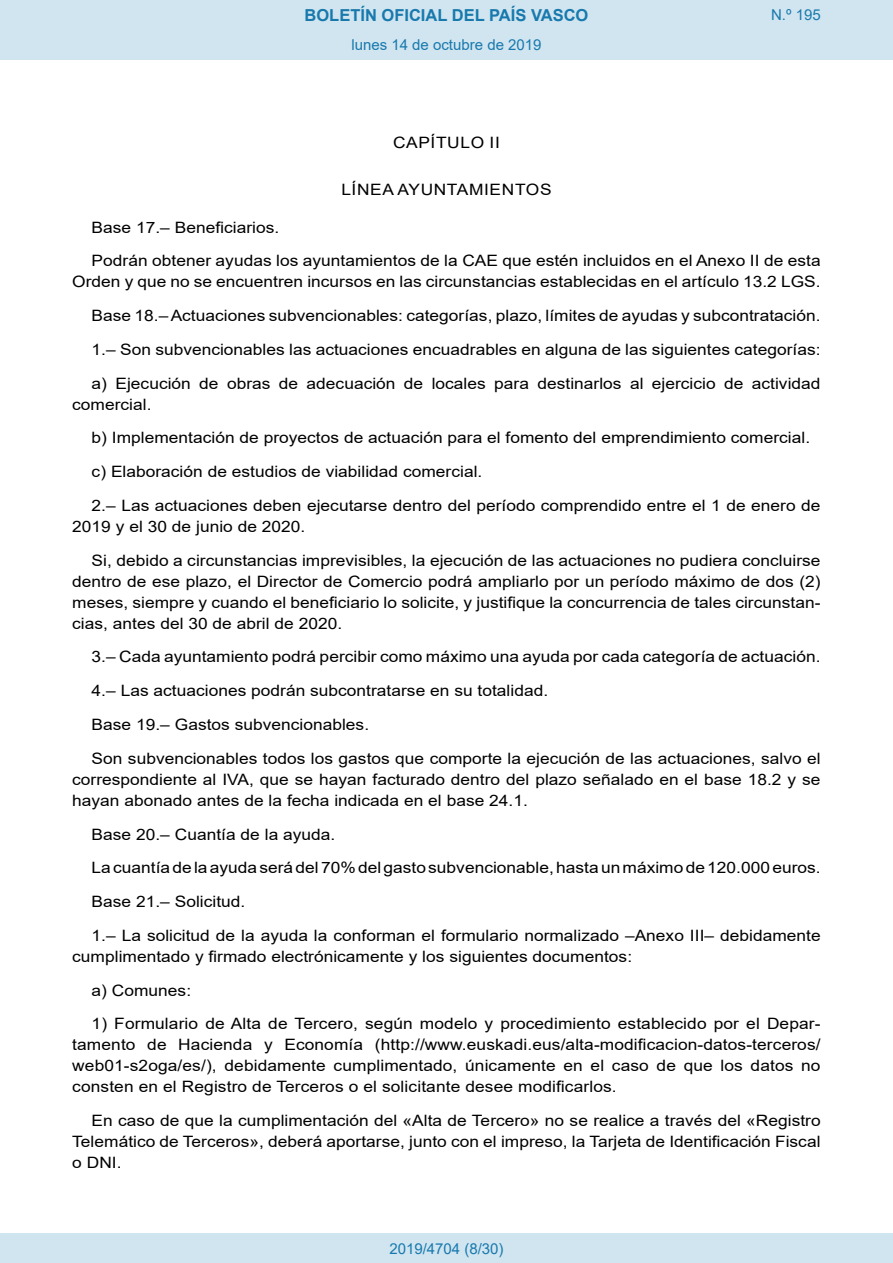
<style>
.page{position:relative;width:893px;height:1263px;background:#fff}
.page>*{position:absolute;margin:0;border:0;box-sizing:border-box;transform-origin:0 0}
.t1{font:700 16.5px "Arial";color:#1879ad}
.BOPVDetalle{font:15.6px/21px "Arial";color:#000;text-align:justify;scale:1.11 1}
.BOPVClave{font:15.6px "Arial";letter-spacing:.035em;color:#000;scale:1.11 1}
.Paginacion_Centro{font:15px "Arial";color:#1879ad}
</style>
<div class="page">
<div style="left:0;top:0;width:893px;height:60px;background:#d0e5f0"></div>
<div style="left:0;top:1233px;width:893px;height:30px;background:#d0e5f0"></div>
<p class="t1" style="left:305px;top:3px;width:285px">BOLETÍN OFICIAL DEL PAÍS VASCO</p>
<p class="Paginacion_Centro" style="left:351px;top:35px;width:192px">lunes 14 de octubre de 2019</p>
<p class="BOPVClave" style="left:393px;top:132px;width:98px">CAPÍTULO II</p>
<p class="BOPVClave" style="left:341px;top:178px;width:191px">LÍNEA AYUNTAMIENTOS</p>
<p class="Paginacion_Centro" style="left:771px;top:5px;width:51px">N.º 195</p>
<p class="BOPVDetalle" style="left:92px;top:217px;width:170px">Base 17.– Beneficiarios.</p>
<p class="BOPVDetalle" style="left:72px;top:250px;width:676px;text-align:right">Podrán obtener ayudas los ayuntamientos de la CAE que estén incluidos en el Anexo II de esta<br>Orden y que no se encuentren incursos en las circunstancias establecidas en el artículo 13.2 LGS.</p>
<p class="BOPVDetalle" style="left:92px;top:305px;width:658px">Base 18.– Actuaciones subvencionables: categorías, plazo, límites de ayudas y subcontratación.</p>
<p class="BOPVDetalle" style="left:92px;top:339px;width:658px">1.– Son subvencionables las actuaciones encuadrables en alguna de las siguientes categorías:</p>
<p class="BOPVDetalle" style="left:72px;top:373px;width:676px;text-indent:19px">a) Ejecución de obras de adecuación de locales para destinarlos al ejercicio de actividad comercial.</p>
<p class="BOPVDetalle" style="left:92px;top:427px;width:649px">b) Implementación de proyectos de actuación para el fomento del emprendimiento comercial.</p>
<p class="BOPVDetalle" style="left:92px;top:461px;width:354px">c) Elaboración de estudios de viabilidad comercial.</p>
<p class="BOPVDetalle" style="left:72px;top:495px;width:676px;text-indent:19px">2.– Las actuaciones deben ejecutarse dentro del período comprendido entre el 1 de enero de<br>2019 y el 30 de junio de 2020.</p>
<p class="BOPVDetalle" style="left:72px;top:550px;width:676px;text-indent:19px">Si, debido a circunstancias imprevisibles, la ejecución de las actuaciones no pudiera concluirse dentro de ese plazo, el Director de Comercio podrá ampliarlo por un período máximo de dos (2) meses, siempre y cuando el beneficiario lo solicite, y justifique la concurrencia de tales circunstan&shy;cias, antes del 30 de abril de 2020.</p>
<p class="BOPVDetalle" style="left:92px;top:646px;width:658px">3.– Cada ayuntamiento podrá percibir como máximo una ayuda por cada categoría de actuación.</p>
<p class="BOPVDetalle" style="left:92px;top:680px;width:413px">4.– Las actuaciones podrán subcontratarse en su totalidad.</p>
<p class="BOPVDetalle" style="left:92px;top:714px;width:251px">Base 19.– Gastos subvencionables.</p>
<p class="BOPVDetalle" style="left:72px;top:748px;width:676px;text-indent:19px">Son subvencionables todos los gastos que comporte la ejecución de las actuaciones, salvo el correspondiente al IVA, que se hayan facturado dentro del plazo señalado en el base 18.2 y se hayan abonado antes de la fecha indicada en el base 24.1.</p>
<p class="BOPVDetalle" style="left:92px;top:823px;width:221px">Base 20.– Cuantía de la ayuda.</p>
<p class="BOPVDetalle" style="left:92px;top:857px;width:658px">La cuantía de la ayuda será del 70% del gasto subvencionable, hasta un máximo de 120.000 euros.</p>
<p class="BOPVDetalle" style="left:92px;top:891px;width:140px">Base 21.– Solicitud.</p>
<p class="BOPVDetalle" style="left:72px;top:925px;width:676px;text-indent:19px">1.– La solicitud de la ayuda la conforman el formulario normalizado –Anexo III– debidamente cumplimentado y firmado electrónicamente y los siguientes documentos:</p>
<p class="BOPVDetalle" style="left:92px;top:979px;width:91px">a) Comunes:</p>
<p class="BOPVDetalle" style="left:72px;top:1013px;width:676px;text-indent:19px">1) Formulario de Alta de Tercero, según modelo y procedimiento establecido por el Depar&shy;tamento de Hacienda y Economía (http://www.euskadi.eus/alta-modificacion-datos-terceros/ web01-s2oga/es/), debidamente cumplimentado, únicamente en el caso de que los datos no consten en el Registro de Terceros o el solicitante desee modificarlos.</p>
<p class="BOPVDetalle" style="left:72px;top:1110px;width:676px;text-indent:19px">En caso de que la cumplimentación del «Alta de Tercero» no se realice a través del «Registro Telemático de Terceros», deberá aportarse, junto con el impreso, la Tarjeta de Identificación Fiscal o DNI.</p>
<p class="Paginacion_Centro" style="left:389px;top:1238px;width:116px">2019/4704 (8/30)</p>
</div>
